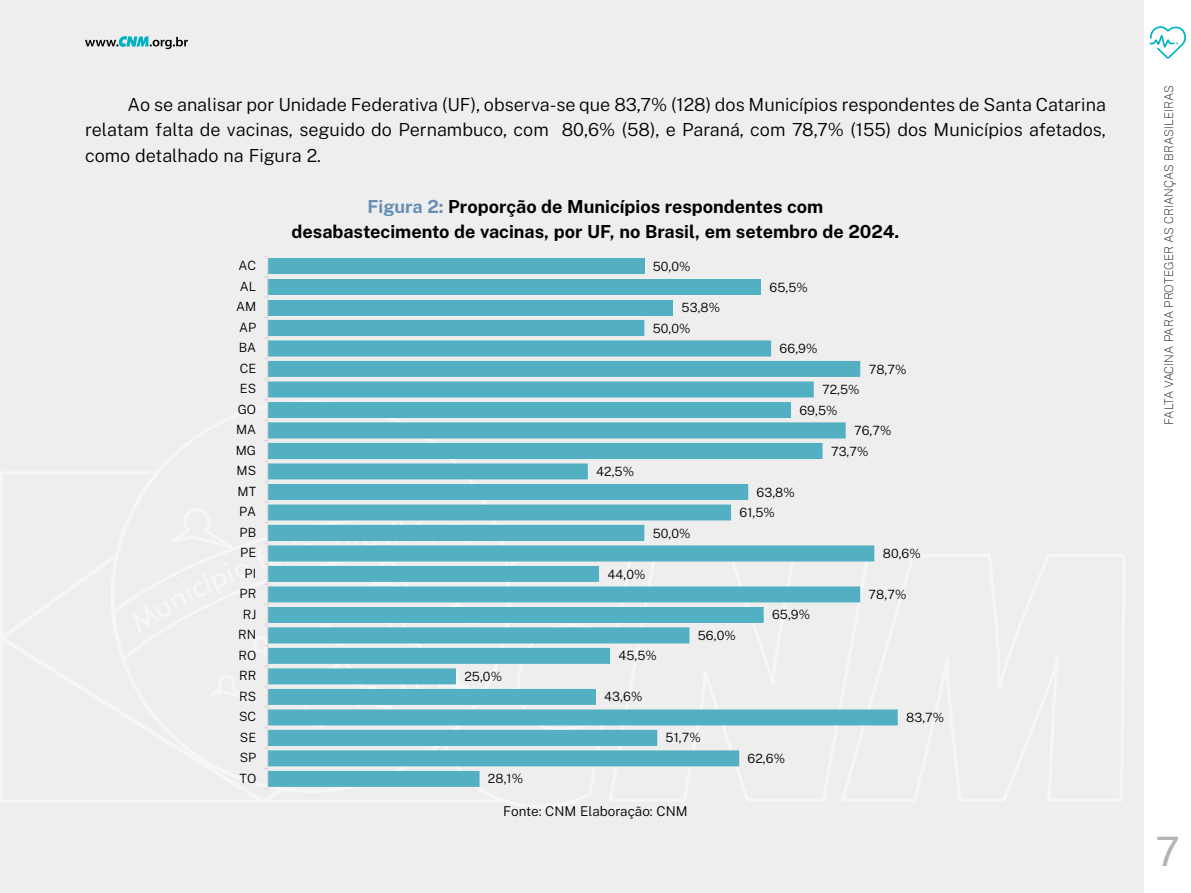
<style>
.page{position:relative;width:1191px;height:893px;background:#eee}
.page>*{position:absolute;margin:0;border:0;box-sizing:border-box;transform-origin:0 0}
.t1{font:40.5px "Public Sans";color:#b4b4b4}
.t2{font:300 18px/25.5px "Public Sans";color:#000;text-align:justify}
.t3{font:700 18px/25.5px "Public Sans";color:#000;text-align:center}
.t4{font:300 13.5px "Public Sans";color:#000}
.t5{font:300 12.75px/20.5px "Public Sans";letter-spacing:.005em;color:#000}
.t6{font:100 12px "Public Sans";color:#000}
.s1{color:#6590b3}
</style>
<div class="page">
<div style="left:1144px;top:0;width:47px;height:893px;background:#fff"></div>
<svg style="left:85px;top:36px;width:103px;height:13px"></svg>
<svg style="left:1149px;top:26px;width:37px;height:33px"></svg>
<div style="left:268px;top:258px;width:376px;height:16px;background:#53afc2"></div>
<div style="left:268px;top:279px;width:493px;height:16px;background:#53afc2"></div>
<div style="left:268px;top:300px;width:405px;height:15px;background:#53afc2"></div>
<svg style="left:268px;top:320px;width:629px;height:467px;fill:#53afc2"></svg>
<hr style="left:267px;top:256px;width:1px;height:533px;background:#d9d9d9">
<svg style="left:264px;top:520px;width:218px;height:113px"></svg>
<p class="t2" style="left:85px;top:90px;width:1022px;text-indent:43px">Ao se analisar por Unidade Federativa (UF), observa-se que 83,7% (128) dos Municípios respondentes de Santa Catarina relatam falta de vacinas, seguido do Pernambuco, com 80,6% (58), e Paraná, com 78,7% (155) dos Municípios afetados, como detalhado na Figura 2.</p>
<p class="t3" style="left:291px;top:192px;width:609px"><span class="s1">Figura 2:</span> Proporção de Municípios respondentes com desabastecimento de vacinas, por UF, no Brasil, em setembro de 2024.</p>
<p class="t5" style="left:652px;top:256px;width:39px">50,0%</p>
<p class="t5" style="left:769px;top:276px;width:40px">65,5%</p>
<p class="t5" style="left:652px;top:297px;width:69px;text-indent:29px">53,8%<br>50,0%</p>
<p class="t5" style="left:779px;top:338px;width:39px">66,9%</p>
<p class="t5" style="left:868px;top:358px;width:39px">78,7%</p>
<p class="t5" style="left:822px;top:379px;width:39px">72,5%</p>
<p class="t5" style="left:799px;top:399px;width:40px">69,5%</p>
<p class="t5" style="left:854px;top:420px;width:39px">76,7%</p>
<p class="t5" style="left:831px;top:440px;width:39px">73,7%</p>
<p class="t5" style="left:596px;top:461px;width:39px">42,5%</p>
<p class="t5" style="left:739px;top:481px;width:57px;text-indent:17px">63,8%<br>61,5%</p>
<p class="t5" style="left:652px;top:522px;width:39px">50,0%</p>
<p class="t5" style="left:882px;top:542px;width:40px">80,6%</p>
<p class="t5" style="left:607px;top:563px;width:39px">44,0%</p>
<p class="t5" style="left:868px;top:583px;width:39px">78,7%</p>
<p class="t5" style="left:772px;top:604px;width:40px">65,9%</p>
<p class="t5" style="left:698px;top:624px;width:39px">56,0%</p>
<p class="t5" style="left:618px;top:645px;width:40px">45,5%</p>
<p class="t5" style="left:464px;top:665px;width:39px">25,0%</p>
<p class="t5" style="left:604px;top:686px;width:40px">43,6%</p>
<p class="t5" style="left:906px;top:706px;width:40px">83,7%</p>
<p class="t5" style="left:665px;top:727px;width:37px">51,7%</p>
<p class="t5" style="left:747px;top:747px;width:39px">62,6%</p>
<p class="t5" style="left:488px;top:768px;width:37px">28,1%</p>
<p class="t5" style="left:236px;top:255px;width:22px;text-align:right">AC<br>AL<br>AM<br>AP<br>BA<br>CE<br>ES<br>GO<br>MA<br>MG<br>MS<br>MT<br>PA<br>PB<br>PE<br>PI<br>PR<br>RJ<br>RN<br>RO<br>RR<br>RS<br>SC<br>SE<br>SP<br>TO</p>
<p class="t4" style="left:503px;top:802px;width:186px">Fonte: CNM Elaboração: CNM</p>
<p class="t6" style="left:1161px;top:425px;width:341px;rotate:-90deg">FALTA VACINA PARA PROTEGER AS CRIANÇAS BRASILEIRAS</p>
<h1 class="t1" style="left:1155px;top:823px;width:26px">7</h1>
</div>
